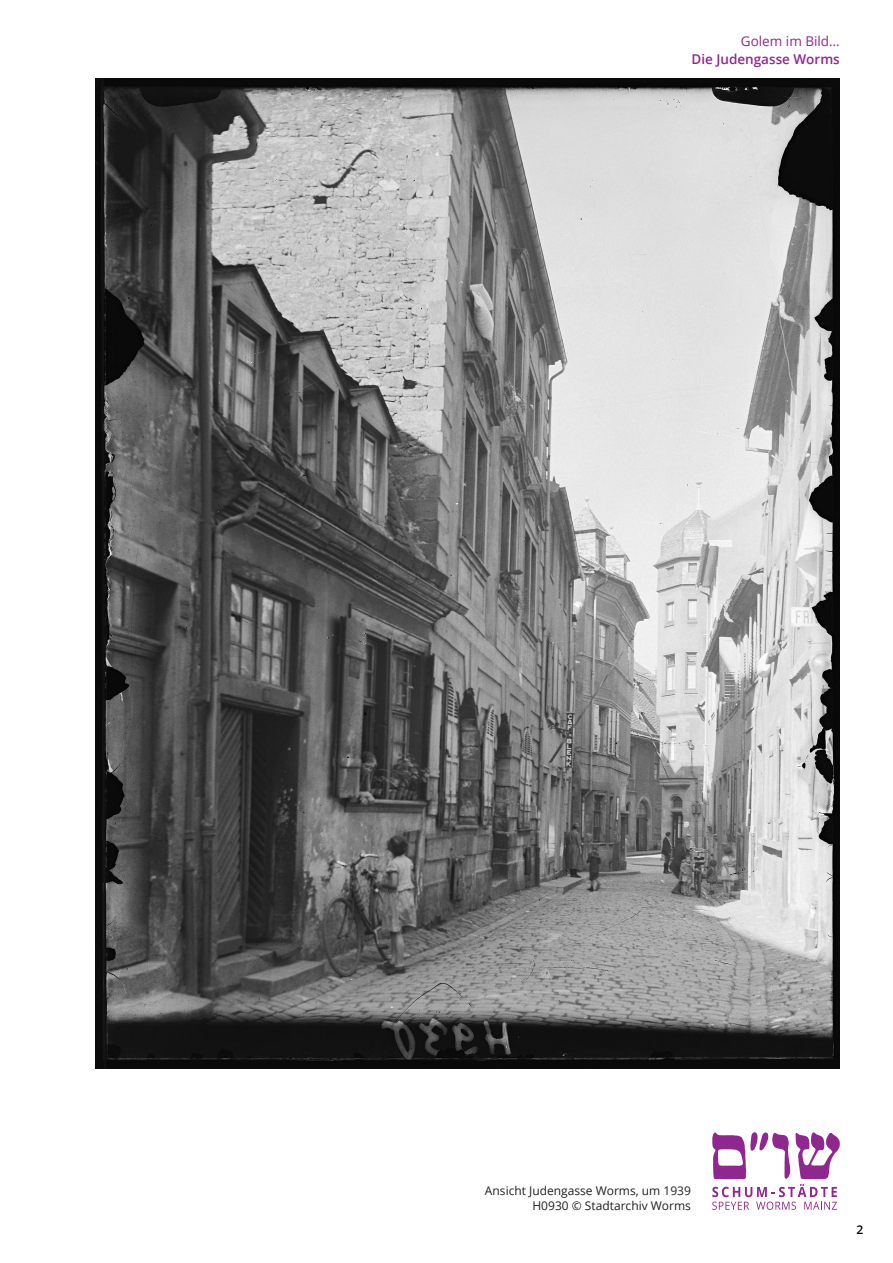
<style>
.page{position:relative;width:893px;height:1263px;background:#fff}
.page>*{position:absolute;margin:0;border:0;box-sizing:border-box;transform-origin:0 0}
.t1{font:600 13.5px "Open Sans";color:#90268f}
.t2{font:13.5px "Open Sans";color:#90268f}
.t3{font:12px/15px "Open Sans";color:#231f20;text-align:right}
.t4{font:600 12px "Open Sans";color:#000}
</style>
<div class="page">
<img style="left:96px;top:79px;width:744px;height:989px">
<svg style="left:712px;top:1132px;width:128px;height:78px"></svg>
<p class="t2" style="left:741px;top:32px;width:100px">Golem im Bild…</p>
<p class="t1" style="left:691px;top:50px;width:150px">Die Judengasse Worms</p>
<p class="t3" style="left:485px;top:1183px;width:208px">Ansicht Judengasse Worms, um 1939<br>H0930 © Stadtarchiv Worms</p>
<p class="t4" style="left:856px;top:1221px;width:8px">2</p>
</div>
